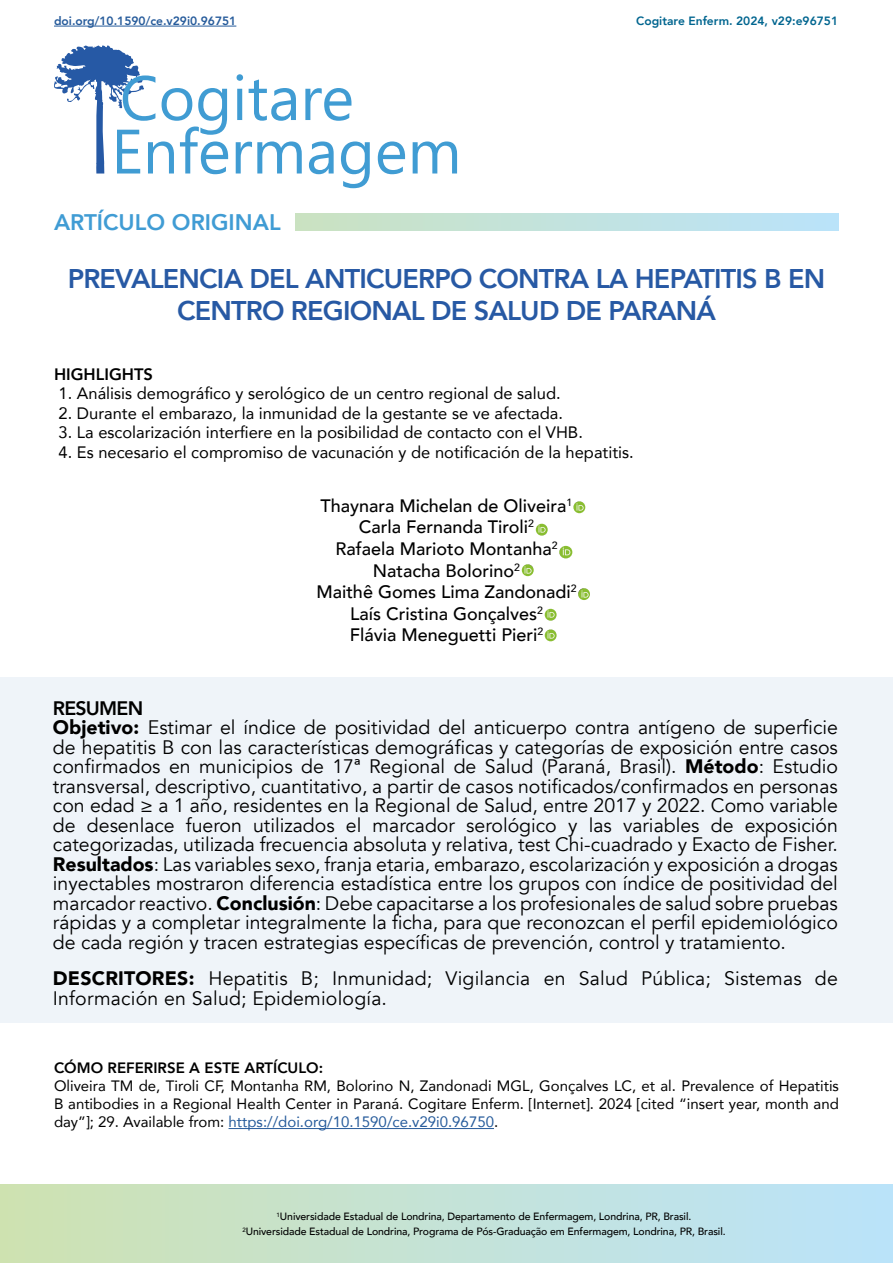
<style>
.page{position:relative;width:893px;height:1263px;background:#fff}
.page>*{position:absolute;margin:0;border:0;box-sizing:border-box;transform-origin:0 0}
.t1{font:800 27px/32.4px "Avenir";letter-spacing:-.03em;color:#2759a4;text-align:center}
.t2{font:800 22.5px "Avenir";color:#409cd4}
.t3{font:19.5px/19.5px "Avenir";color:#000}
.t4{font:500 18px/21.6px "Avenir";color:#000;text-align:center}
.t5{font:16.5px "Avenir";color:#000}
.t6{font:800 16.5px "Avenir";color:#000}
.t7{font:15px/18px "Avenir";color:#000;text-align:justify}
.t8{font:800 15px "Avenir";color:#000}
.t9{font:500 12px "Avenir";color:#000}
.t10{font:800 12px "Avenir";color:#00658f}
.t11{font:800 12px "Avenir";color:#265b9b}
.t12{font:500 10.5px/15px "Avenir";letter-spacing:-.01em;color:#000;text-align:center}
.s1{font-weight:800}
.s2{font-weight:900}
.s3{color:#265b9b}
</style>
<div class="page">
<svg style="left:236px;top:141px;width:66px;height:32px"></svg>
<svg style="left:309px;top:141px;width:25px;height:33px"></svg>
<svg style="left:341px;top:141px;width:29px;height:47px"></svg>
<svg style="left:378px;top:141px;width:27px;height:33px"></svg>
<svg style="left:413px;top:141px;width:44px;height:32px"></svg>
<svg style="left:54px;top:45px;width:174px;height:129px"></svg>
<svg style="left:237px;top:74px;width:6px;height:46px"></svg>
<svg style="left:249px;top:79px;width:47px;height:42px"></svg>
<svg style="left:305px;top:88px;width:46px;height:33px"></svg>
<hr style="left:229px;top:1128px;width:265px;height:1px;background:#265b9b">
<hr style="left:54px;top:26px;width:182px;height:1px;background:#265b9b">
<div style="left:0;top:677px;width:893px;height:346px;background:#eff4f9"></div>
<div style="left:0;top:1184px;width:893px;height:79px;background:linear-gradient(to right,#cee2b1,#bae3fb)"></div>
<svg style="left:573px;top:501px;width:12px;height:12px"></svg>
<svg style="left:536px;top:524px;width:12px;height:12px"></svg>
<svg style="left:559px;top:546px;width:13px;height:12px"></svg>
<svg style="left:522px;top:564px;width:12px;height:12px"></svg>
<svg style="left:578px;top:588px;width:12px;height:12px"></svg>
<svg style="left:545px;top:609px;width:12px;height:12px"></svg>
<svg style="left:545px;top:629px;width:12px;height:12px"></svg>
<div style="left:295px;top:214px;width:544px;height:16px;background:linear-gradient(to right,#cae2c1,#bae3fa)"></div>
<p class="t11" style="left:54px;top:12px;width:184px">doi.org/10.1590/ce.v29i0.96751</p>
<p class="t2" style="left:54px;top:204px;width:228px">ARTÍCULO ORIGINAL</p>
<p class="t10" style="left:636px;top:12px;width:203px">Cogitare Enferm. 2024, v29:e96751</p>
<h1 class="t1" style="left:68px;top:262px;width:759px">PREVALENCIA DEL ANTICUERPO CONTRA LA HEPATITIS B EN<br>CENTRO REGIONAL DE SALUD DE PARANÁ</h1>
<p class="t6" style="left:54px;top:361px;width:101px">HIGHLIGHTS</p>
<p class="t5" style="left:59px;top:380px;width:504px">1. Análisis demográfico y serológico de un centro regional de salud.</p>
<p class="t5" style="left:59px;top:400px;width:506px">2. Durante el embarazo, la inmunidad de la gestante se ve afectada.</p>
<p class="t5" style="left:59px;top:419px;width:526px">3. La escolarización interfiere en la posibilidad de contacto con el VHB.</p>
<p class="t5" style="left:59px;top:439px;width:577px">4. Es necesario el compromiso de vacunación y de notificación de la hepatitis.</p>
<p class="t4" style="left:316px;top:494px;width:262px">Thaynara Michelan de Oliveira<sup>1<br></sup>Carla Fernanda Tiroli<sup>2<br></sup>Rafaela Marioto Montanha<sup>2<br></sup>Natacha Bolorino<sup>2<br></sup>Maithê Gomes Lima Zandonadi<sup>2<br></sup>Laís Cristina Gonçalves<sup>2<br></sup>Flávia Meneguetti Pieri<sup>2</sup></p>
<p class="t3" style="left:53px;top:698px;width:786px"><span class="s1">RESUMEN<br></span><span class="s2">Objetivo:</span> Estimar el índice de positividad del anticuerpo contra antígeno de superficie de hepatitis B con las características demográficas y categorías de exposición entre casos confirmados en municipios de 17ª Regional de Salud (Paraná, Brasil). <span class="s2">Método</span>: Estudio transversal, descriptivo, cuantitativo, a partir de casos notificados/confirmados en personas con edad ≥ a 1 año, residentes en la Regional de Salud, entre 2017 y 2022. Como variable de desenlace fueron utilizados el marcador serológico y las variables de exposición categorizadas, utilizada frecuencia absoluta y relativa, test Chi-cuadrado y Exacto de Fisher.<br><span class="s2">Resultados</span>: Las variables sexo, franja etaria, embarazo, escolarización y exposición a drogas inyectables mostraron diferencia estadística entre los grupos con índice de positividad del marcador reactivo. <span class="s2">Conclusión</span>: Debe capacitarse a los profesionales de salud sobre pruebas rápidas y a completar integralmente la ficha, para que reconozcan el perfil epidemiológico de cada región y tracen estrategias específicas de prevención, control y tratamiento.</p>
<p class="t3" style="left:53px;top:969px;width:786px"><span class="s2">DESCRITORES:</span> Hepatitis B; Inmunidad; Vigilancia en Salud Pública; Sistemas de<br>Información en Salud; Epidemiología.</p>
<p class="t8" style="left:54px;top:1056px;width:271px">CÓMO REFERIRSE A ESTE ARTÍCULO:</p>
<p class="t7" style="left:54px;top:1077px;width:786px">Oliveira TM de, Tiroli CF, Montanha RM, Bolorino N, Zandonadi MGL, Gonçalves LC, et al. Prevalence of Hepatitis B antibodies in a Regional Health Center in Paraná. Cogitare Enferm. [Internet]. 2024 [cited “insert year, month and day”]; 29. Available from: <span class="s3">https://doi.org/10.1590/ce.v29i0.96750</span>.</p>
<p class="t12" style="left:242px;top:1208px;width:485px"><sup>1</sup>Universidade Estadual de Londrina, Departamento de Enfermagem, Londrina, PR, Brasil.<br><sup>2</sup>Universidade Estadual de Londrina, Programa de Pós-Graduação em Enfermagem, Londrina, PR, Brasil.</p>
<p class="t9" style="left:210px;top:1215px;width:475px">Prevalencia del anticuerpo contra la Hepatitis B en Centro Regional de Salud de Paraná</p>
</div>
